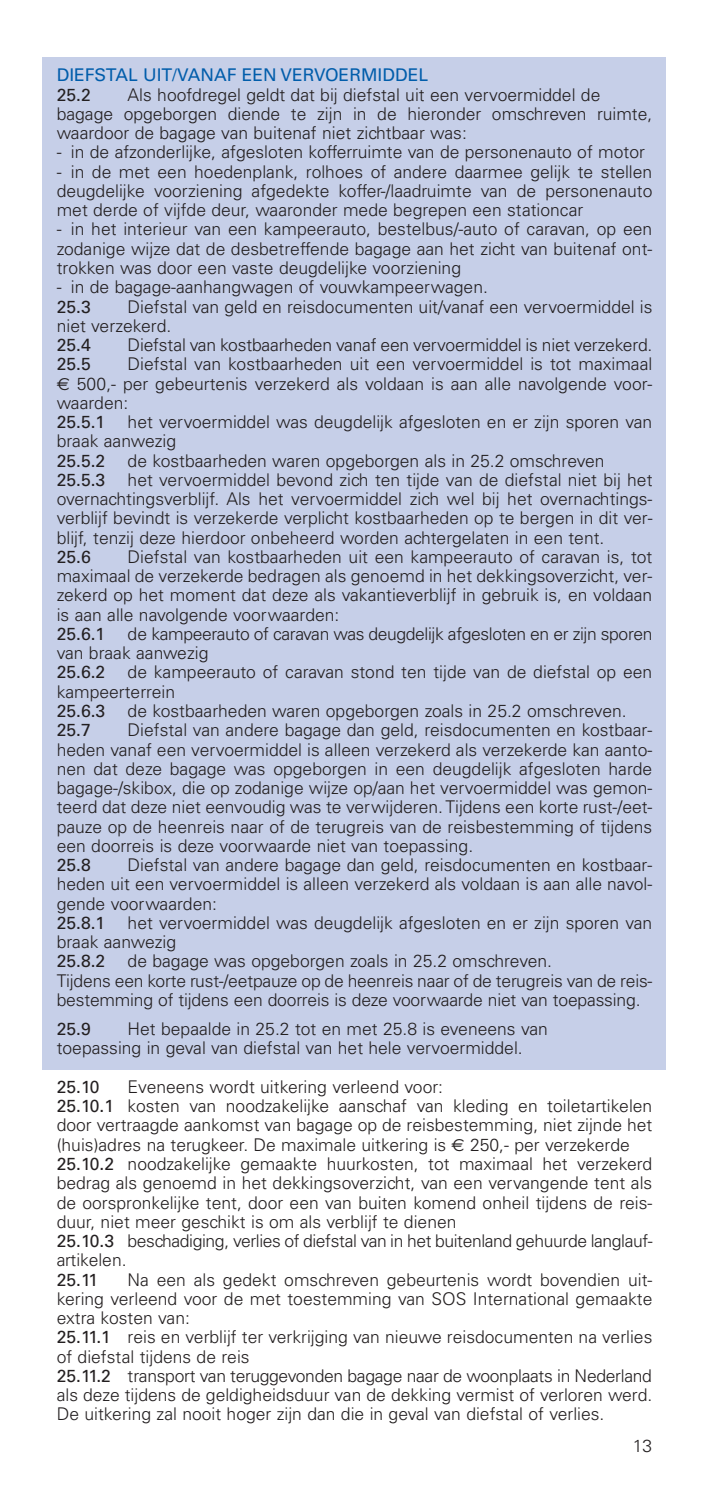
<style>
.page{position:relative;width:709px;height:1489px;background:#fff}
.page>*{position:absolute;margin:0;border:0;box-sizing:border-box;transform-origin:0 0}
.t1{font:300 17.5px/19.2px "Univers";color:#231f20}
.t2{font:17.5px "Univers";color:#231f20}
.t3{font:300 17.5px/19.2px "Univers";letter-spacing:-.02em;color:#231f20}
.t4{font:17.5px "Univers";color:#015dab}
.s1{font-family:"Euro Sans";font-weight:400}
.s2{font-weight:400}
</style>
<div class="page">
<div style="left:43px;top:57px;width:623px;height:1012px;background:#c6cfe8"></div>
<p class="t4" style="left:57px;top:69px;width:373px">DIEFSTAL UIT/VANAF EEN VERVOERMIDDEL</p>
<p class="t2" style="left:57px;top:88px;width:36px">25.2</p>
<p class="t1" style="left:57px;top:86px;width:597px;text-indent:71px">Als hoofdregel geldt dat bij diefstal uit een vervoermiddel de bagage opgeborgen diende te zijn in de hieronder omschreven ruimte, waardoor de bagage van buitenaf niet zichtbaar was:</p>
<p class="t1" style="left:57px;top:144px;width:589px">- in de afzonderlijke, afgesloten kofferruimte van de personenauto of motor</p>
<p class="t1" style="left:57px;top:163px;width:597px;text-align:justify">- in de met een hoedenplank, rolhoes of andere daarmee gelijk te stellen deugdelijke voorziening afgedekte koffer-/laadruimte van de personenauto met derde of vijfde deur, waaronder mede begrepen een stationcar</p>
<p class="t1" style="left:57px;top:221px;width:597px;text-align:justify">- in het interieur van een kampeerauto, bestelbus/-auto of caravan, op een zodanige wijze dat de desbetreffende bagage aan het zicht van buitenaf ont&shy;trokken was door een vaste deugdelijke voorziening</p>
<p class="t1" style="left:57px;top:279px;width:433px">- in de bagage-aanhangwagen of vouwkampeerwagen.</p>
<p class="t2" style="left:57px;top:300px;width:36px">25.3</p>
<p class="t1" style="left:57px;top:298px;width:597px;text-indent:71px">Diefstal van geld en reisdocumenten uit/vanaf een vervoermiddel is niet verzekerd.</p>
<p class="t2" style="left:57px;top:338px;width:36px">25.4</p>
<p class="t1" style="left:128px;top:337px;width:526px">Diefstal van kostbaarheden vanaf een vervoermiddel is niet verzekerd.</p>
<p class="t2" style="left:57px;top:358px;width:36px">25.5</p>
<p class="t1" style="left:57px;top:356px;width:597px;text-align:justify;text-indent:71px">Diefstal van kostbaarheden uit een vervoermiddel is tot maximaal <span class="s1">€</span> 500,- per gebeurtenis verzekerd als voldaan is aan alle navolgende voor&shy;waarden:</p>
<p class="t2" style="left:57px;top:415px;width:50px">25.5.1</p>
<p class="t1" style="left:57px;top:414px;width:597px;text-indent:71px">het vervoermiddel was deugdelijk afgesloten en er zijn sporen van braak aanwezig</p>
<p class="t2" style="left:57px;top:454px;width:50px">25.5.2</p>
<p class="t1" style="left:128px;top:452px;width:478px">de kostbaarheden waren opgeborgen als in 25.2 omschreven</p>
<p class="t2" style="left:57px;top:473px;width:50px">25.5.3</p>
<p class="t1" style="left:57px;top:471px;width:597px;text-align:justify;text-indent:71px">het vervoermiddel bevond zich ten tijde van de diefstal niet bij het overnachtingsverblijf. Als het vervoermiddel zich wel bij het overnachtings&shy;verblijf bevindt is verzekerde verplicht kostbaarheden op te bergen in dit ver&shy;blijf, tenzij deze hierdoor onbeheerd worden achtergelaten in een tent.</p>
<p class="t2" style="left:57px;top:550px;width:36px">25.6</p>
<p class="t1" style="left:57px;top:548px;width:597px;text-align:justify;text-indent:71px">Diefstal van kostbaarheden uit een kampeerauto of caravan is, tot maximaal de verzekerde bedragen als genoemd in het dekkingsoverzicht, ver&shy;zekerd op het moment dat deze als vakantieverblijf in gebruik is, en voldaan is aan alle navolgende voorwaarden:</p>
<p class="t2" style="left:57px;top:627px;width:50px">25.6.1</p>
<p class="t3" style="left:57px;top:625px;width:597px;text-indent:71px">de kampeerauto of caravan was deugdelijk afgesloten en er zijn sporen van braak aanwezig</p>
<p class="t2" style="left:57px;top:666px;width:50px">25.6.2</p>
<p class="t1" style="left:57px;top:664px;width:597px;text-indent:71px">de kampeerauto of caravan stond ten tijde van de diefstal op een kampeerterrein</p>
<p class="t2" style="left:57px;top:704px;width:50px">25.6.3</p>
<p class="t1" style="left:128px;top:702px;width:500px">de kostbaarheden waren opgeborgen zoals in 25.2 omschreven.</p>
<p class="t2" style="left:57px;top:723px;width:36px">25.7</p>
<p class="t1" style="left:57px;top:722px;width:597px;text-align:justify;text-indent:71px">Diefstal van andere bagage dan geld, reisdocumenten en kostbaar&shy;heden vanaf een vervoermiddel is alleen verzekerd als verzekerde kan aanto&shy;nen dat deze bagage was opgeborgen in een deugdelijk afgesloten harde bagage-/skibox, die op zodanige wijze op/aan het vervoermiddel was gemon&shy;teerd dat deze niet eenvoudig was te verwijderen. Tijdens een korte rust-/eet&shy;pauze op de heenreis naar of de terugreis van de reisbestemming of tijdens een doorreis is deze voorwaarde niet van toepassing.</p>
<p class="t2" style="left:57px;top:858px;width:36px">25.8</p>
<p class="t1" style="left:57px;top:856px;width:597px;text-align:justify;text-indent:71px">Diefstal van andere bagage dan geld, reisdocumenten en kostbaar&shy;heden uit een vervoermiddel is alleen verzekerd als voldaan is aan alle navol&shy;gende voorwaarden:</p>
<p class="t2" style="left:57px;top:916px;width:50px">25.8.1</p>
<p class="t1" style="left:57px;top:914px;width:597px;text-indent:71px">het vervoermiddel was deugdelijk afgesloten en er zijn sporen van braak aanwezig</p>
<p class="t2" style="left:57px;top:954px;width:50px">25.8.2</p>
<p class="t1" style="left:57px;top:953px;width:597px;text-indent:71px">de bagage was opgeborgen zoals in 25.2 omschreven.<br>Tijdens een korte rust-/eetpauze op de heenreis naar of de terugreis van de reis&shy;bestemming of tijdens een doorreis is deze voorwaarde niet van toepassing.</p>
<p class="t2" style="left:57px;top:1022px;width:36px">25.9</p>
<p class="t1" style="left:57px;top:1020px;width:493px;text-indent:71px">Het bepaalde in 25.2 tot en met 25.8 is eveneens van toepassing in geval van diefstal van het hele vervoermiddel.</p>
<p class="t2" style="left:57px;top:1080px;width:44px">25.10</p>
<p class="t1" style="left:57px;top:1078px;width:597px;text-indent:71px">Eveneens wordt uitkering verleend voor:<br><span class="s2">25.10.1</span> kosten van noodzakelijke aanschaf van kleding en toiletartikelen door vertraagde aankomst van bagage op de reisbestemming, niet zijnde het (huis)adres na terugkeer. De maximale uitkering is <span class="s1">€</span> 250,- per verzekerde <span class="s2">25.10.2</span> noodzakelijke gemaakte huurkosten, tot maximaal het verzekerd bedrag als genoemd in het dekkingsoverzicht, van een vervangende tent als de oorspronkelijke tent, door een van buiten komend onheil tijdens de reis&shy;duur, niet meer geschikt is om als verblijf te dienen<br><span class="s2">25.10.3</span> beschadiging, verlies of diefstal van in het buitenland gehuurde langlauf&shy;artikelen.</p>
<p class="t2" style="left:57px;top:1272px;width:43px">25.11</p>
<p class="t1" style="left:57px;top:1271px;width:597px;text-indent:71px">Na een als gedekt omschreven gebeurtenis wordt bovendien uit&shy;kering verleend voor de met toestemming van SOS International gemaakte extra kosten van:<br><span class="s2">25.11.1</span> reis en verblijf ter verkrijging van nieuwe reisdocumenten na verlies of diefstal tijdens de reis<br><span class="s2">25.11.2</span> transport van teruggevonden bagage naar de woonplaats in Nederland als deze tijdens de geldigheidsduur van de dekking vermist of verloren werd.<br>De uitkering zal nooit hoger zijn dan die in geval van diefstal of verlies.</p>
<p class="t1" style="left:633px;top:1437px;width:21px">13</p>
</div>
